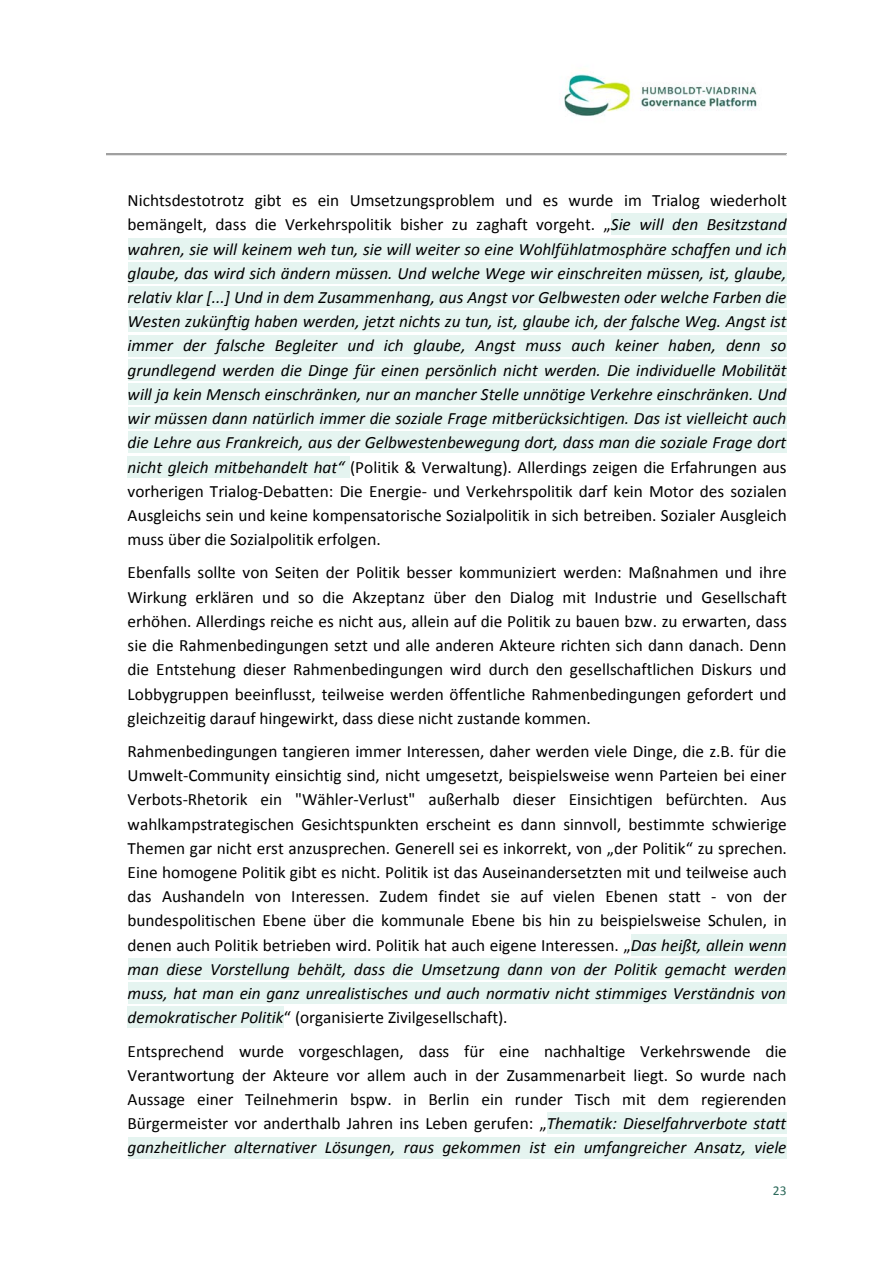
<style>
.page{position:relative;width:893px;height:1263px;background:#fff}
.page>*{position:absolute;margin:0;border:0;box-sizing:border-box;transform-origin:0 0}
.t1{font:17.25px/24.2px "Calibri";color:#000;text-align:justify}
.t2{font:italic 17.25px/24.2px "Calibri";letter-spacing:-.005em;color:#000;text-align:justify}
.t3{font:13.5px "Calibri";color:#2d6a5b}
.s1{font-style:normal}
.s2{font-style:italic}
</style>
<div class="page">
<hr style="left:106px;top:153px;width:681px;height:3px;background:#a0a0a0">
<hr style="left:107px;top:155px;width:679px;height:1px;background:#e3e3e3">
<img style="left:564px;top:74px;width:193px;height:42px">
<div style="left:611px;top:214px;width:176px;height:21px;background:#e5f4f0"></div>
<div style="left:128px;top:238px;width:659px;height:21px;background:#e5f4f0"></div>
<div style="left:128px;top:262px;width:659px;height:22px;background:#e5f4f0"></div>
<div style="left:128px;top:287px;width:659px;height:21px;background:#e5f4f0"></div>
<div style="left:128px;top:311px;width:659px;height:21px;background:#e5f4f0"></div>
<div style="left:128px;top:335px;width:659px;height:21px;background:#e5f4f0"></div>
<div style="left:128px;top:359px;width:659px;height:21px;background:#e5f4f0"></div>
<div style="left:128px;top:383px;width:659px;height:21px;background:#e5f4f0"></div>
<div style="left:128px;top:408px;width:659px;height:21px;background:#e5f4f0"></div>
<div style="left:128px;top:432px;width:659px;height:21px;background:#e5f4f0"></div>
<div style="left:128px;top:456px;width:222px;height:21px;background:#e5f4f0"></div>
<div style="left:631px;top:934px;width:156px;height:21px;background:#e5f4f0"></div>
<div style="left:128px;top:958px;width:659px;height:21px;background:#e5f4f0"></div>
<div style="left:128px;top:983px;width:659px;height:21px;background:#e5f4f0"></div>
<div style="left:128px;top:1007px;width:156px;height:21px;background:#e5f4f0"></div>
<div style="left:547px;top:1113px;width:240px;height:21px;background:#e5f4f0"></div>
<div style="left:128px;top:1137px;width:659px;height:21px;background:#e5f4f0"></div>
<p class="t2" style="left:128px;top:188px;width:661px"><span class="s1">Nichtsdestotrotz gibt es ein Umsetzungsproblem und es wurde im Trialog wiederholt bemängelt, dass die Verkehrspolitik bisher zu zaghaft vorgeht. „</span>Sie will den Besitzstand wahren, sie will keinem weh tun, sie will weiter so eine Wohlfühlatmosphäre schaffen und ich glaube, das wird sich ändern müssen. Und welche Wege wir einschreiten müssen, ist, glaube, relativ klar [...] Und in dem Zusammenhang, aus Angst vor Gelbwesten oder welche Farben die Westen zukünftig haben werden, jetzt nichts zu tun, ist, glaube ich, der falsche Weg. Angst ist immer der falsche Begleiter und ich glaube, Angst muss auch keiner haben, denn so grundlegend werden die Dinge für einen persönlich nicht werden. Die individuelle Mobilität will ja kein Mensch einschränken, nur an mancher Stelle unnötige Verkehre einschränken. Und wir müssen dann natürlich immer die soziale Frage mitberücksichtigen. Das ist vielleicht auch die Lehre aus Frankreich, aus der Gelbwestenbewegung dort, dass man die soziale Frage dort nicht gleich mitbehandelt hat“ <span class="s1">(Politik &amp; Verwaltung). Allerdings zeigen die Erfahrungen aus vorherigen Trialog-Debatten: Die Energie- und Verkehrspolitik darf kein Motor des sozialen Ausgleichs sein und keine kompensatorische Sozialpolitik in sich betreiben. Sozialer Ausgleich muss über die Sozialpolitik erfolgen.</span></p>
<p class="t1" style="left:128px;top:561px;width:661px">Ebenfalls sollte von Seiten der Politik besser kommuniziert werden: Maßnahmen und ihre Wirkung erklären und so die Akzeptanz über den Dialog mit Industrie und Gesellschaft erhöhen. Allerdings reiche es nicht aus, allein auf die Politik zu bauen bzw. zu erwarten, dass sie die Rahmenbedingungen setzt und alle anderen Akteure richten sich dann danach. Denn die Entstehung dieser Rahmenbedingungen wird durch den gesellschaftlichen Diskurs und Lobbygruppen beeinflusst, teilweise werden öffentliche Rahmenbedingungen gefordert und gleichzeitig darauf hingewirkt, dass diese nicht zustande kommen.</p>
<p class="t1" style="left:128px;top:739px;width:661px">Rahmenbedingungen tangieren immer Interessen, daher werden viele Dinge, die z.B. für die Umwelt-Community einsichtig sind, nicht umgesetzt, beispielsweise wenn Parteien bei einer Verbots-Rhetorik ein "Wähler-Verlust" außerhalb dieser Einsichtigen befürchten. Aus wahlkampstrategischen Gesichtspunkten erscheint es dann sinnvoll, bestimmte schwierige Themen gar nicht erst anzusprechen. Generell sei es inkorrekt, von „der Politik“ zu sprechen.<br>Eine homogene Politik gibt es nicht. Politik ist das Auseinandersetzten mit und teilweise auch das Aushandeln von Interessen. Zudem findet sie auf vielen Ebenen statt - von der bundespolitischen Ebene über die kommunale Ebene bis hin zu beispielsweise Schulen, in denen auch Politik betrieben wird. Politik hat auch eigene Interessen. „<span class="s2">Das heißt, allein wenn man diese Vorstellung behält, dass die Umsetzung dann von der Politik gemacht werden muss, hat man ein ganz unrealistisches und auch normativ nicht stimmiges Verständnis von demokratischer Politik</span>“ (organisierte Zivilgesellschaft).</p>
<p class="t1" style="left:128px;top:1039px;width:661px">Entsprechend wurde vorgeschlagen, dass für eine nachhaltige Verkehrswende die Verantwortung der Akteure vor allem auch in der Zusammenarbeit liegt. So wurde nach Aussage einer Teilnehmerin bspw. in Berlin ein runder Tisch mit dem regierenden Bürgermeister vor anderthalb Jahren ins Leben gerufen: „<span class="s2">Thematik: Dieselfahrverbote statt ganzheitlicher alternativer Lösungen, raus gekommen ist ein umfangreicher Ansatz, viele</span></p>
<p class="t3" style="left:773px;top:1181px;width:15px">23</p>
</div>
